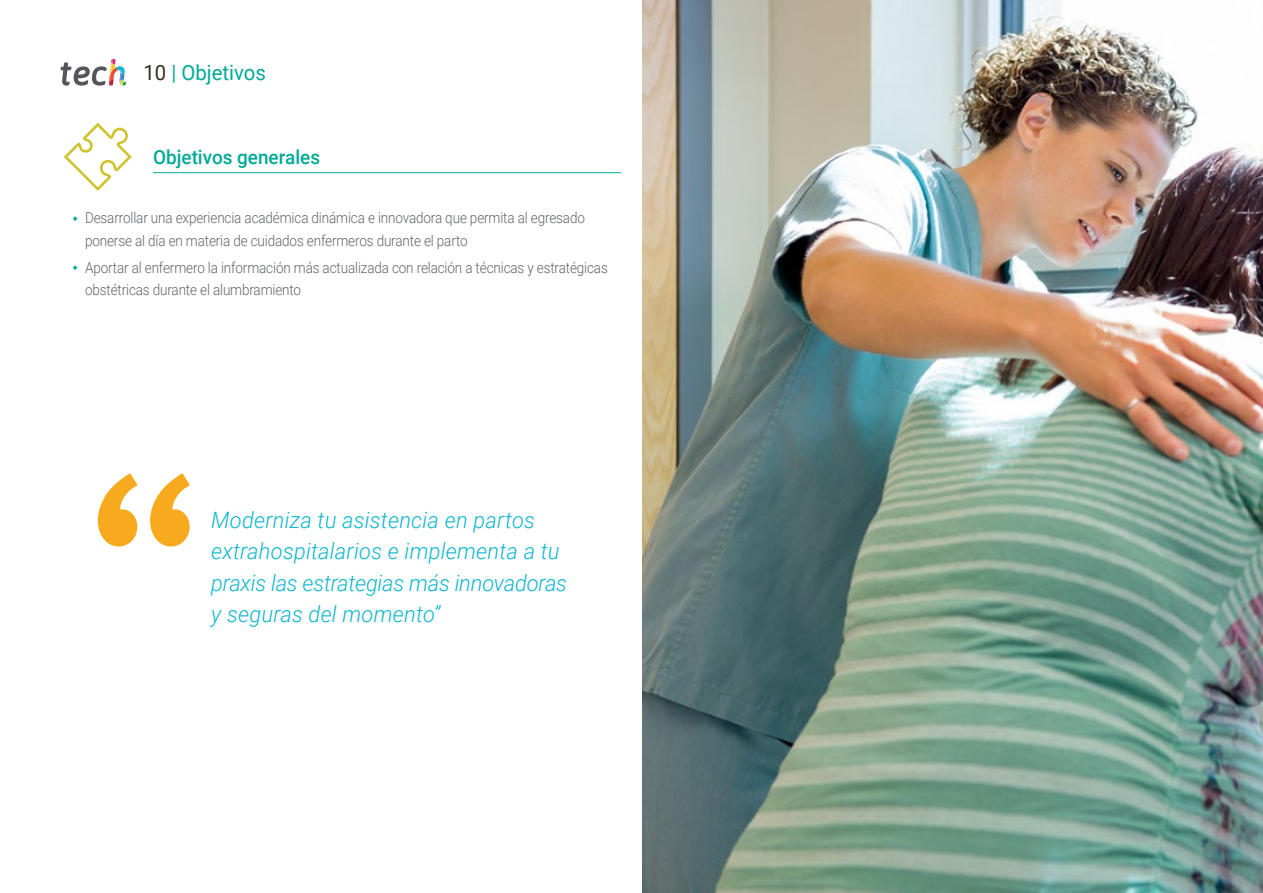
<style>
.page{position:relative;width:1263px;height:893px;background:#fff}
.page>*{position:absolute;margin:0;border:0;box-sizing:border-box;transform-origin:0 0}
.t1{font:italic 300 22.5px/31.5px "Roboto";letter-spacing:.01em;color:#0fb6cf}
.t2{font:21px "Roboto";color:#00a996}
.t3{font:500 19.5px "Roboto";color:#00a996}
.t4{font:300 15px/22.5px "Roboto";letter-spacing:-.01em;color:#61646a;scale:.9 1}
.s1{color:#312e20}
</style>
<div class="page">
<hr style="left:153px;top:172px;width:468px;height:1px;background:#00a996">
<svg style="left:64px;top:123px;width:68px;height:68px"></svg>
<img style="left:642px;top:0;width:621px;height:893px">
<svg style="left:98px;top:473px;width:92px;height:73px"></svg>
<svg style="left:61px;top:59px;width:65px;height:27px"></svg>
<h2 class="t2" style="left:144px;top:57px;width:124px"><span class="s1">10</span> | Objetivos</h2>
<h3 class="t3" style="left:153px;top:144px;width:169px">Objetivos generales</h3>
<p class="t4" style="left:85px;top:206px;width:557px">Desarrollar una experiencia académica dinámica e innovadora que permita al egresado ponerse al día en materia de cuidados enfermeros durante el parto</p>
<p class="t4" style="left:85px;top:255px;width:582px">Aportar al enfermero la información más actualizada con relación a técnicas y estratégicas obstétricas durante el alumbramiento</p>
<h1 class="t1" style="left:211px;top:503px;width:357px">Moderniza tu asistencia en partos extrahospitalarios e implementa a tu praxis las estrategias más innovadoras y seguras del momento”</h1>
</div>
